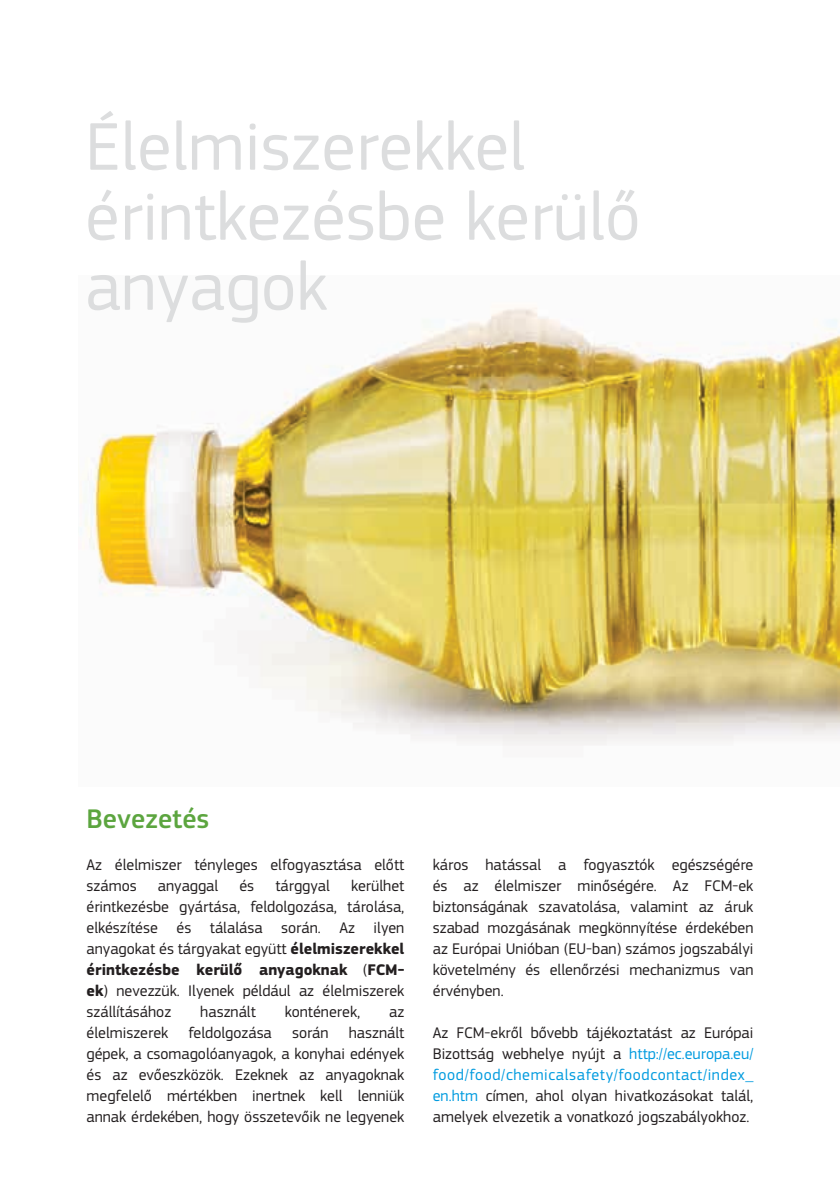
<style>
.page{position:relative;width:840px;height:1191px;background:#fff}
.page>*{position:absolute;margin:0;border:0;box-sizing:border-box;transform-origin:0 0}
.t1{font:70px/70px "EC Square Sans Pro";color:#dcddde}
.t2{font:500 28px "EC Square Sans Pro";color:#5ca53f}
.t3{font:16px/21px "EC Square Sans Pro";color:#231f20;text-align:justify}
.s1{font-weight:700}
.s2{color:#009bdf}
</style>
<div class="page">
<img style="left:79px;top:307px;width:760px;height:439px">
<h1 class="t1" style="left:85px;top:112px;width:556px">Élelmiszerekkel érintkezésbe kerülő anyagok</h1>
<h2 class="t2" style="left:86px;top:802px;width:124px">Bevezetés</h2>
<p class="t3" style="left:86px;top:854px;width:319px">Az élelmiszer tényleges elfogyasztása előtt számos</p>
<p class="t3" style="left:158px;top:875px;width:62px">anyaggal</p>
<p class="t3" style="left:239px;top:875px;width:16px">és</p>
<p class="t3" style="left:275px;top:875px;width:56px">tárggyal</p>
<p class="t3" style="left:86px;top:875px;width:319px;text-indent:264px">kerülhet érintkezésbe gyártása, feldolgozása, tárolása, elkészítése és tálalása során. Az ilyen anyagokat és tárgyakat együtt <span class="s1">élelmiszerekkel érintkezésbe kerülő anyagoknak</span> (<span class="s1">FCM&shy;ek</span>) nevezzük. Ilyenek például az élelmiszerek szállításához</p>
<p class="t3" style="left:200px;top:1001px;width:57px">használt</p>
<p class="t3" style="left:285px;top:1001px;width:77px">konténerek,</p>
<p class="t3" style="left:389px;top:1001px;width:17px">az</p>
<p class="t3" style="left:86px;top:1022px;width:319px;text-indent:262px">használt gépek, a csomagolóanyagok, a konyhai edények és az evőeszközök. Ezeknek az anyagoknak megfelelő mértékben inertnek kell lenniük annak érdekében, hogy összetevőik ne legyenek</p>
<p class="t3" style="left:86px;top:1022px;width:83px">élelmiszerek</p>
<p class="t3" style="left:188px;top:1022px;width:85px">feldolgozása</p>
<p class="t3" style="left:292px;top:1022px;width:38px">során</p>
<p class="t3" style="left:432px;top:854px;width:322px">káros hatással a fogyasztók egészségére és az élelmiszer minőségére. Az FCM-ek biztonságának szavatolása, valamint az áruk szabad mozgásának megkönnyítése érdekében az Európai Unióban (EU-ban) számos jogszabályi követelmény és ellenőrzési mechanizmus van érvényben.</p>
<p class="t3" style="left:432px;top:1022px;width:322px">Az FCM-ekről bővebb tájékoztatást az Európai Bizottság webhelye nyújt a <span class="s2">http://ec.europa.eu/ food/food/chemicalsafety/foodcontact/index_ en.htm</span> címen, ahol olyan hivatkozásokat talál, amelyek elvezetik a vonatkozó jogszabályokhoz.</p>
</div>
